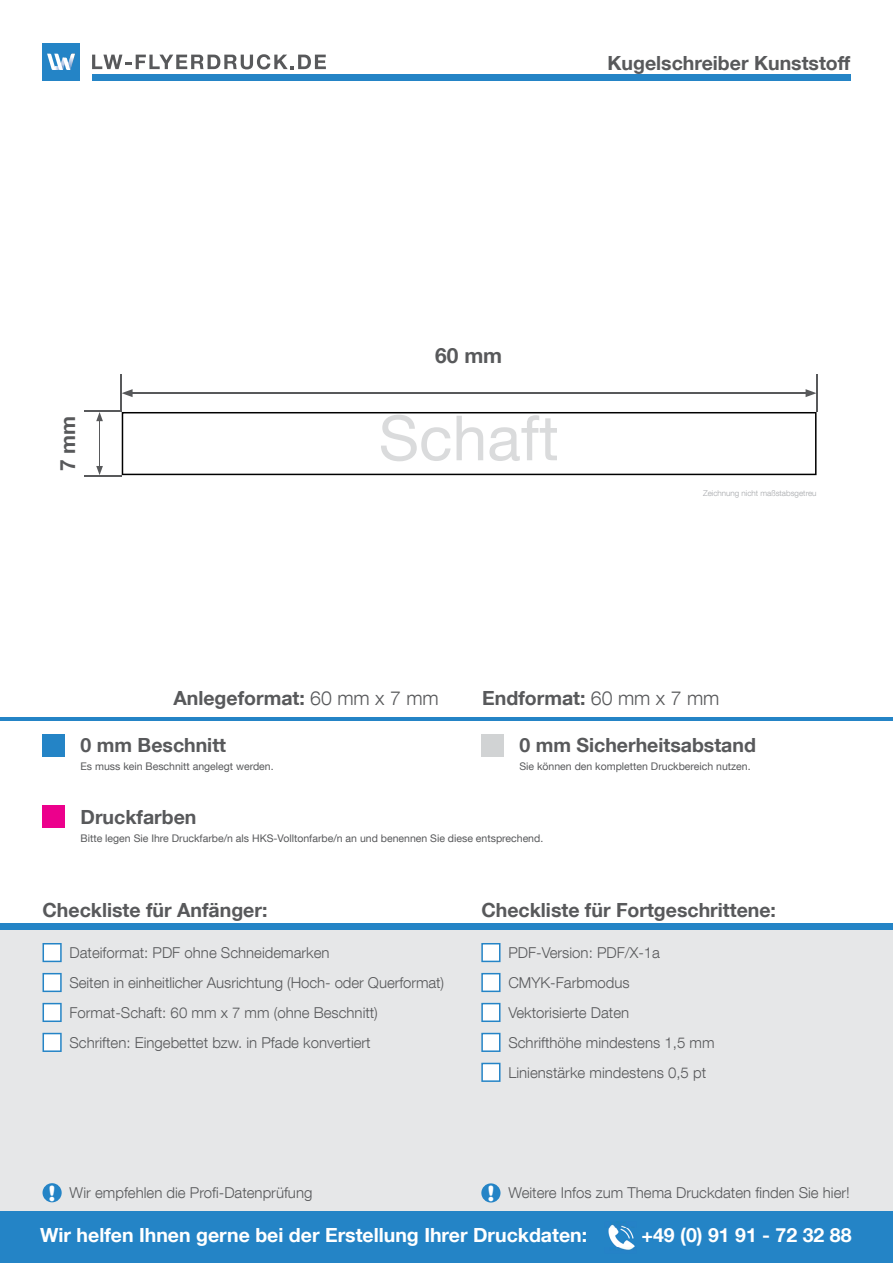
<style>
.page{position:relative;width:893px;height:1263px;background:#fff}
.page>*{position:absolute;margin:0;border:0;box-sizing:border-box;transform-origin:0 0}
.t1{font:62.4px "Helvetica Neue LT Com";color:#dadbdc}
.t2{font:900 21px "Helvetica Rounded";color:#fff}
.t3{font:700 20.85px "Helvetica Neue LT Com";color:#58595b}
.t4{font:700 19.5px "Helvetica Neue LT Com";color:#58595b}
.t5{font:700 19.5px "Helvetica Neue LT Com";color:#fff}
.t6{font:300 15px/30px "Helvetica Neue LT Com";color:#58595b}
.t7{font:10.5px "Helvetica Neue LT Com";color:#58595b}
.t8{font:300 8.1px "Helvetica Neue LT Com";color:#a7a9ac}
.s1{font-weight:300}
.s2{font-family:"Helvetica Rounded";font-weight:900;font-size:21px;color:#fff}
</style>
<div class="page">
<div style="left:0;top:927px;width:893px;height:309px;background:#e6e7e8"></div>
<div style="left:0;top:924px;width:893px;height:6px;background:#2484c6"></div>
<hr style="left:0;top:718px;width:893px;height:3px;background:#2484c6">
<div style="left:43px;top:735px;width:22px;height:22px;background:#2484c6"></div>
<div style="left:481px;top:735px;width:22px;height:22px;background:#d1d3d4"></div>
<svg style="left:43px;top:943px;width:19px;height:19px"></svg>
<svg style="left:481px;top:943px;width:19px;height:19px"></svg>
<svg style="left:43px;top:973px;width:19px;height:19px"></svg>
<svg style="left:481px;top:973px;width:19px;height:19px"></svg>
<svg style="left:43px;top:1003px;width:19px;height:19px"></svg>
<svg style="left:481px;top:1003px;width:19px;height:19px"></svg>
<svg style="left:43px;top:1033px;width:19px;height:19px"></svg>
<svg style="left:481px;top:1033px;width:19px;height:19px"></svg>
<svg style="left:481px;top:1063px;width:19px;height:19px"></svg>
<div style="left:43px;top:1183px;width:19px;height:19px;background:#2484c6;border-radius:50%"></div>
<div style="left:481px;top:1183px;width:19px;height:19px;background:#2484c6;border-radius:50%"></div>
<div style="left:0;top:1212px;width:893px;height:51px;background:#2484c6"></div>
<img style="left:609px;top:1222px;width:26px;height:28px">
<img style="left:608px;top:1228px;width:27px;height:18px">
<hr style="left:84px;top:410px;width:38px;height:2px;background:#58595b">
<hr style="left:816px;top:374px;width:2px;height:38px;background:#58595b">
<hr style="left:84px;top:475px;width:38px;height:2px;background:#58595b">
<hr style="left:120px;top:374px;width:2px;height:38px;background:#58595b">
<hr style="left:99px;top:419px;width:1px;height:49px;background:#58595b">
<svg style="left:96px;top:412px;width:7px;height:9px"></svg>
<svg style="left:96px;top:466px;width:7px;height:9px"></svg>
<hr style="left:130px;top:392px;width:678px;height:2px;background:#58595b">
<svg style="left:806px;top:389px;width:10px;height:8px"></svg>
<svg style="left:122px;top:389px;width:11px;height:8px"></svg>
<svg style="left:122px;top:412px;width:694px;height:63px"></svg>
<div style="left:381px;top:415px;width:176px;height:46px;background:#fff"></div>
<div style="left:92px;top:74px;width:758px;height:6px;background:#2484c6"></div>
<svg style="left:92px;top:54px;width:234px;height:15px"></svg>
<div style="left:43px;top:43px;width:37px;height:37px;background:#2484c6"></div>
<svg style="left:47px;top:54px;width:28px;height:16px"></svg>
<div style="left:43px;top:805px;width:22px;height:22px;background:#ec008c"></div>
<h3 class="t3" style="left:55px;top:471px;width:57px;rotate:-90deg">7 mm</h3>
<h3 class="t4" style="left:607px;top:51px;width:245px">Kugelschreiber Kunststoff</h3>
<h3 class="t3" style="left:435px;top:343px;width:68px">60 mm</h3>
<h1 class="t1" style="left:379px;top:399px;width:182px">Schaft</h1>
<p class="t8" style="left:703px;top:488px;width:115px">Zeichnung nicht maßstabsgetreu</p>
<h3 class="t4" style="left:173px;top:686px;width:267px">Anlegeformat: <span class="s1">60 mm x 7 mm</span></h3>
<h3 class="t4" style="left:482px;top:686px;width:239px">Endformat: <span class="s1">60 mm x 7 mm</span></h3>
<h3 class="t4" style="left:81px;top:733px;width:147px">0 mm Beschnitt</h3>
<p class="t7" style="left:81px;top:760px;width:195px">Es muss kein Beschnitt angelegt werden.</p>
<h3 class="t4" style="left:519px;top:733px;width:238px">0 mm Sicherheitsabstand</h3>
<p class="t7" style="left:519px;top:760px;width:233px">Sie können den kompletten Druckbereich nutzen.</p>
<h3 class="t4" style="left:81px;top:805px;width:117px">Druckfarben</h3>
<p class="t7" style="left:81px;top:832px;width:464px">Bitte legen Sie Ihre Druckfarbe/n als HKS-Volltonfarbe/n an und benennen Sie diese entsprechend.</p>
<h3 class="t4" style="left:43px;top:897px;width:226px">Checkliste für Anfänger:</h3>
<h3 class="t4" style="left:481px;top:897px;width:296px">Checkliste für Fortgeschrittene:</h3>
<h3 class="t4" style="left:43px;top:942px;width:144px">DATEIAUFBAU:</h3>
<h3 class="t4" style="left:495px;top:933px;width:144px">DATEIAUFBAU:</h3>
<p class="t6" style="left:70px;top:937px;width:376px">Dateiformat: PDF ohne Schneidemarken<br>Seiten in einheitlicher Ausrichtung (Hoch- oder Querformat)<br>Format-Schaft: 60 mm x 7 mm (ohne Beschnitt)<br>Schriften: Eingebettet bzw. in Pfade konvertiert</p>
<p class="t6" style="left:508px;top:937px;width:208px">PDF-Version: PDF/X-1a<br>CMYK-Farbmodus<br>Vektorisierte Daten<br>Schrifthöhe mindestens 1,5 mm<br>Linienstärke mindestens 0,5 pt</p>
<h2 class="t2" style="left:48px;top:1180px;width:9px">!</h2>
<p class="t6" style="left:487px;top:1177px;width:364px"><span class="s2">!</span> Weitere Infos zum Thema Druckdaten finden Sie hier!</p>
<h3 class="t5" style="left:40px;top:1223px;width:549px">Wir helfen Ihnen gerne bei der Erstellung Ihrer Druckdaten:</h3>
<h3 class="t5" style="left:641px;top:1223px;width:212px">+49 (0) 91 91 - 72 32 88</h3>
<p class="t6" style="left:70px;top:1177px;width:244px">Wir empfehlen die Profi-Datenprüfung</p>
</div>
